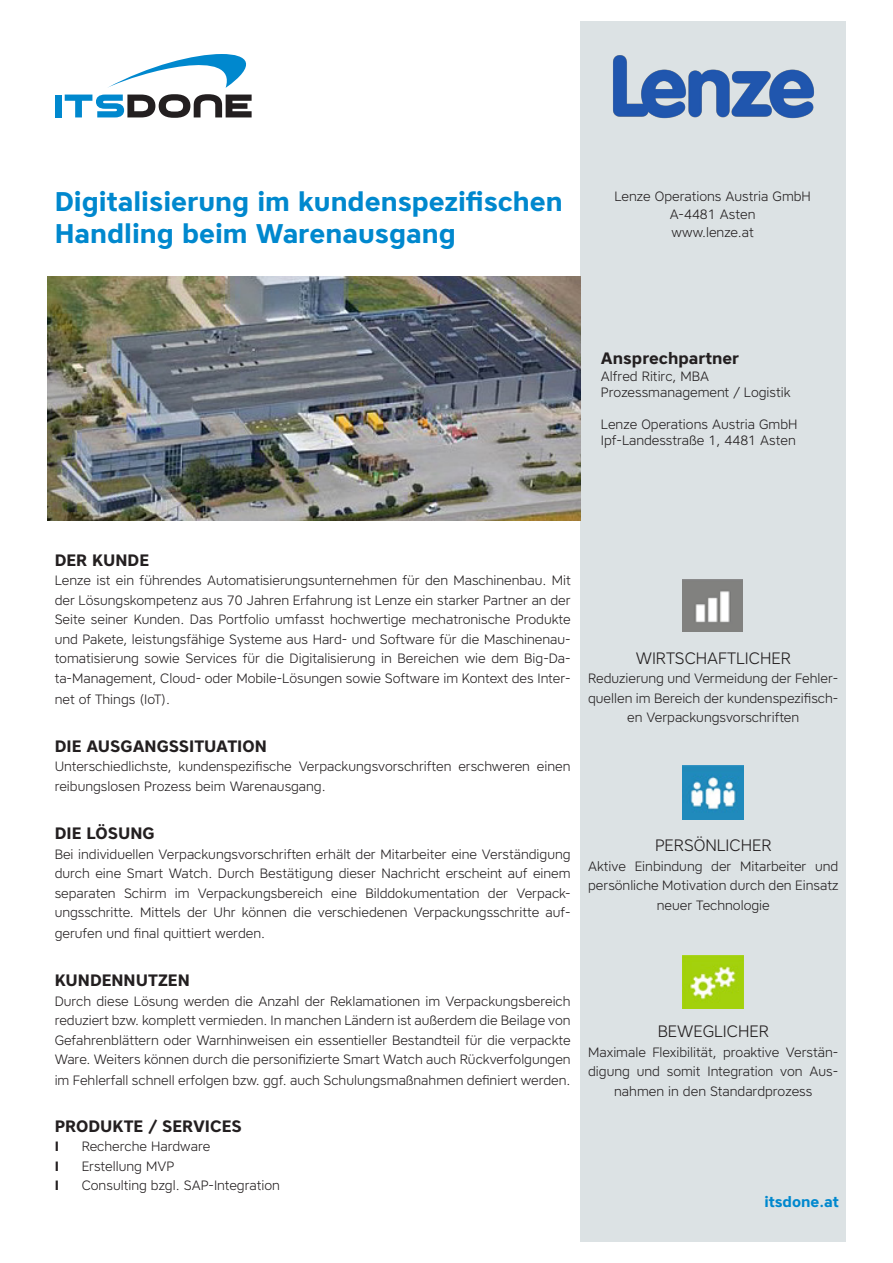
<style>
.page{position:relative;width:893px;height:1263px;background:#fff}
.page>*{position:absolute;margin:0;border:0;box-sizing:border-box;transform-origin:0 0}
.t1{font:700 27px/32.4px "Core Sans A65";color:#0088ce}
.t2{font:700 16.5px "Core Sans A65";color:#231f20}
.t3{font:300 16.5px "Core Sans A35";color:#231f20}
.t4{font:700 15px "Core Sans A65";color:#0088ce}
.t5{font:300 13.5px/19.5px "Core Sans A35";color:#231f20;text-align:justify}
.t6{font:700 13.5px "Core Sans A65";color:#231f20}
</style>
<div class="page">
<div style="left:580px;top:21px;width:266px;height:1221px;background:#dce2e4"></div>
<img style="left:613px;top:55px;width:201px;height:63px">
<img style="left:683px;top:579px;width:59px;height:53px">
<img style="left:683px;top:766px;width:61px;height:53px">
<img style="left:683px;top:956px;width:61px;height:52px">
<div style="left:55px;top:95px;width:7px;height:22px;background:#0088ce"></div>
<svg style="left:65px;top:94px;width:187px;height:24px"></svg>
<svg style="left:108px;top:54px;width:138px;height:34px"></svg>
<img style="left:48px;top:276px;width:532px;height:244px">
<p class="t1" style="left:55px;top:185px;width:510px">Digitalisierung im kundenspezifischen<br>Handling beim Warenausgang</p>
<p class="t5" style="left:614px;top:186px;width:198px">Lenze Operations Austria GmbH</p>
<p class="t5" style="left:670px;top:204px;width:87px">A-4481 Asten</p>
<p class="t5" style="left:672px;top:222px;width:84px">www.lenze.at</p>
<p class="t2" style="left:601px;top:348px;width:140px">Ansprechpartner</p>
<p class="t5" style="left:601px;top:366px;width:110px">Alfred Ritirc, MBA</p>
<p class="t5" style="left:601px;top:382px;width:191px">Prozessmanagement / Logistik</p>
<p class="t5" style="left:601px;top:414px;width:198px">Lenze Operations Austria GmbH</p>
<p class="t5" style="left:601px;top:431px;width:196px">Ipf-Landesstraße 1, 4481 Asten</p>
<p class="t2" style="left:55px;top:549px;width:96px">DER KUNDE</p>
<p class="t5" style="left:55px;top:571px;width:517px">Lenze ist ein führendes Automatisierungsunternehmen für den Maschinenbau. Mit der Lösungskompetenz aus 70 Jahren Erfahrung ist Lenze ein starker Partner an der Seite seiner Kunden. Das Portfolio umfasst hochwertige mechatronische Produkte und Pakete, leistungsfähige Systeme aus Hard- und Software für die Maschinenau&shy;tomatisierung sowie Services für die Digitalisierung in Bereichen wie dem Big-Da&shy;ta-Management, Cloud- oder Mobile-Lösungen sowie Software im Kontext des Inter-</p>
<p class="t5" style="left:55px;top:689px;width:117px">net of Things (IoT).</p>
<p class="t2" style="left:55px;top:735px;width:214px">DIE AUSGANGSSITUATION</p>
<p class="t5" style="left:55px;top:757px;width:517px">Unterschiedlichste, kundenspezifische Verpackungsvorschriften erschweren einen reibungslosen Prozess beim Warenausgang.</p>
<p class="t2" style="left:55px;top:822px;width:102px">DIE LÖSUNG</p>
<p class="t5" style="left:55px;top:844px;width:517px">Bei individuellen Verpackungsvorschriften erhält der Mitarbeiter eine Verständigung durch eine Smart Watch. Durch Bestätigung dieser Nachricht erscheint auf einem separaten Schirm im Verpackungsbereich eine Bilddokumentation der Verpack&shy;ungsschritte. Mittels der Uhr können die verschiedenen Verpackungsschritte auf-</p>
<p class="t5" style="left:55px;top:923px;width:212px">gerufen und final quittiert werden.</p>
<p class="t2" style="left:55px;top:969px;width:137px">KUNDENNUTZEN</p>
<p class="t5" style="left:55px;top:991px;width:517px">Durch diese Lösung werden die Anzahl der Reklamationen im Verpackungsbereich reduziert bzw. komplett vermieden. In manchen Ländern ist außerdem die Beilage von Gefahrenblättern oder Warnhinweisen ein essentieller Bestandteil für die verpackte Ware. Weiters können durch die personifizierte Smart Watch auch Rückverfolgungen</p>
<p class="t5" style="left:55px;top:1070px;width:517px">im Fehlerfall schnell erfolgen bzw. ggf. auch Schulungsmaßnahmen definiert werden.</p>
<p class="t2" style="left:55px;top:1115px;width:189px">PRODUKTE / SERVICES</p>
<p class="t6" style="left:55px;top:1137px;width:6px">І</p>
<p class="t5" style="left:82px;top:1136px;width:130px">Recherche Hardware</p>
<p class="t6" style="left:55px;top:1157px;width:6px">І</p>
<p class="t5" style="left:82px;top:1156px;width:94px">Erstellung MVP</p>
<p class="t6" style="left:55px;top:1176px;width:6px">І</p>
<p class="t5" style="left:82px;top:1175px;width:200px">Consulting bzgl. SAP-Integration</p>
<p class="t3" style="left:636px;top:647px;width:157px">WIRTSCHAFTLICHER</p>
<p class="t5" style="left:588px;top:668px;width:252px;text-align:center">Reduzierung und Vermeidung der Fehler&shy;quellen im Bereich der kundenspezifisch&shy;en Verpackungsvorschriften</p>
<p class="t3" style="left:655px;top:835px;width:118px">PERSÖNLICHER</p>
<p class="t5" style="left:588px;top:856px;width:252px;text-align:center">Aktive Einbindung der Mitarbeiter und persönliche Motivation durch den Einsatz neuer Technologie</p>
<p class="t3" style="left:658px;top:1021px;width:113px">BEWEGLICHER</p>
<p class="t5" style="left:588px;top:1042px;width:252px;text-align:center">Maximale Flexibilität, proaktive Verstän&shy;digung und somit Integration von Aus&shy;nahmen in den Standardprozess</p>
<p class="t4" style="left:764px;top:1191px;width:76px">itsdone.at</p>
</div>
